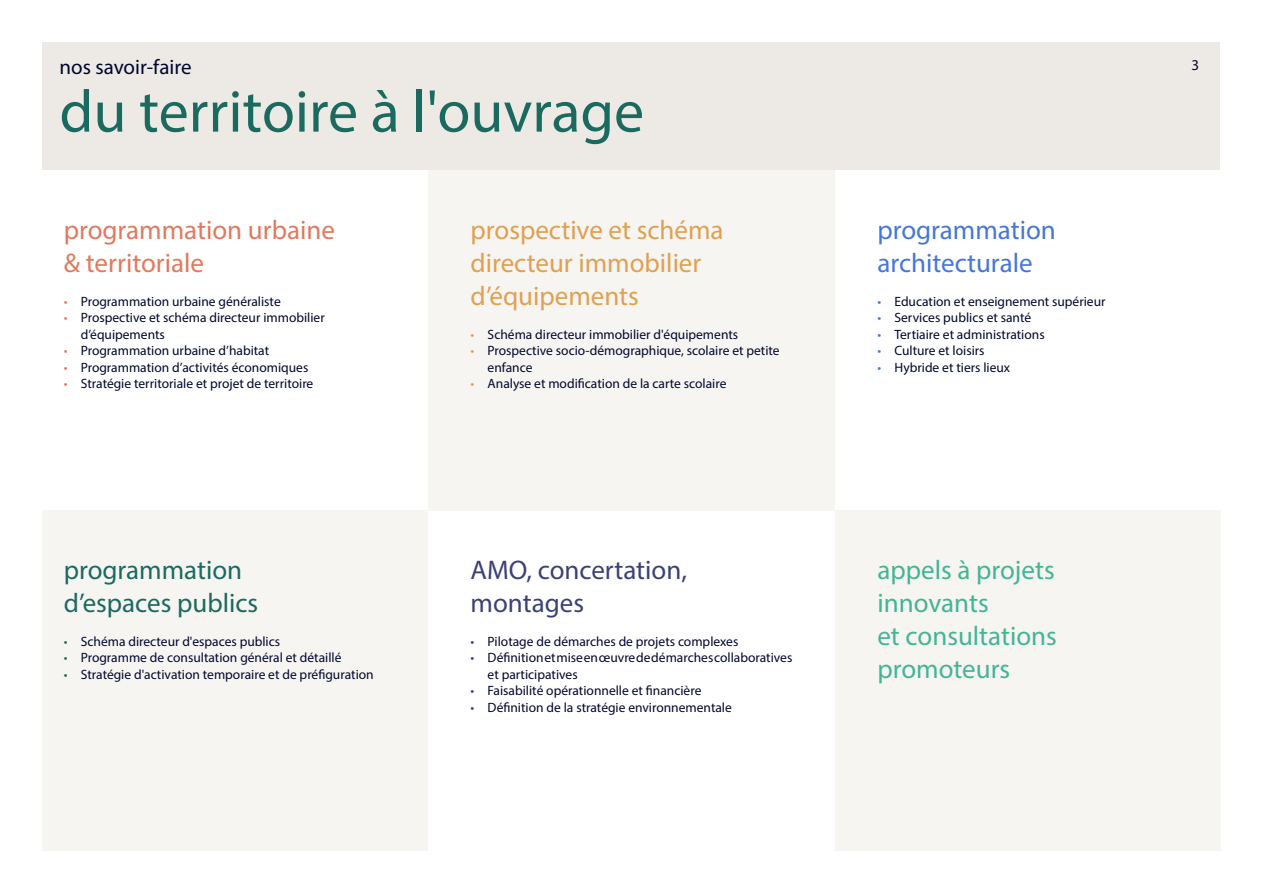
<style>
.page{position:relative;width:1263px;height:893px;background:#fff}
.page>*{position:absolute;margin:0;border:0;box-sizing:border-box;transform-origin:0 0}
.t1{font:60px "Myriad Pro";color:#1b6a5f}
.titre_de_colonne{font:27px/33px "Myriad Pro";color:#e0a051}
.titre_de_colonne-2{font:27px/33px "Myriad Pro";color:#43b595}
.titre_de_colonne-3{font:27px/33px "Myriad Pro";color:#e07a5f}
.titre_de_colonne-4{font:27px/33px "Myriad Pro";color:#1b6a5f}
.titre_de_colonne-5{font:27px/33px "Myriad Pro";color:#4576d9}
.titre_de_colonne-6{font:27px/33px "Myriad Pro";color:#3b4175}
.grand_titre_de_page{font:21px "Myriad Pro";color:#00072d}
.t2{font:15px "Myriad Pro";color:#00072d}
.t3{font:13.5px/16.5px "Myriad Pro";color:#00072d}
.s1{color:#e07a5f}
.s2{color:#1b6a5f}
.s3{color:#e0a051}
.s4{color:#3b4175}
.s5{color:#4576d9}
</style>
<div class="page">
<div style="left:43px;top:43px;width:1177px;height:127px;background:#ede9e5"></div>
<div style="left:428px;top:170px;width:407px;height:340px;background:#f7f5f2"></div>
<div style="left:43px;top:510px;width:385px;height:340px;background:#f7f5f2"></div>
<div style="left:835px;top:510px;width:385px;height:340px;background:#f7f5f2"></div>
<p class="grand_titre_de_page" style="left:60px;top:54px;width:134px">nos savoir-faire</p>
<p class="t1" style="left:60px;top:75px;width:586px">du territoire à l'ouvrage</p>
<p class="titre_de_colonne-3" style="left:64px;top:213px;width:273px">programmation urbaine &amp; territoriale</p>
<p class="t3" style="left:64px;top:293px;width:218px"><span class="s1">•</span> Programmation urbaine généraliste</p>
<p class="t3" style="left:81px;top:309px;width:246px;text-indent:-17px"><span class="s1">•</span> Prospective et schéma directeur immobilier d’équipements</p>
<p class="t3" style="left:64px;top:342px;width:207px"><span class="s1">•</span> Programmation urbaine d’habitat</p>
<p class="t3" style="left:64px;top:359px;width:246px"><span class="s1">•</span> Programmation d’activités économiques</p>
<p class="t3" style="left:64px;top:375px;width:251px"><span class="s1">•</span> Stratégie territoriale et projet de territoire</p>
<p class="titre_de_colonne-4" style="left:64px;top:553px;width:196px">programmation d’espaces publics</p>
<p class="t3" style="left:64px;top:633px;width:218px"><span class="s2">•</span> Schéma directeur d'espaces publics</p>
<p class="t3" style="left:64px;top:649px;width:279px"><span class="s2">•</span> Programme de consultation général et détaillé</p>
<p class="t3" style="left:64px;top:666px;width:311px"><span class="s2">•</span> Stratégie d'activation temporaire et de préfiguration</p>
<p class="titre_de_colonne" style="left:471px;top:213px;width:255px">prospective et schéma directeur immobilier d’équipements</p>
<p class="t3" style="left:471px;top:326px;width:269px"><span class="s3">•</span> Schéma directeur immobilier d'équipements</p>
<p class="t3" style="left:488px;top:342px;width:294px;text-indent:-17px"><span class="s3">•</span> Prospective socio-démographique, scolaire et petite enfance</p>
<p class="t3" style="left:471px;top:375px;width:257px"><span class="s3">•</span> Analyse et modification de la carte scolaire</p>
<p class="titre_de_colonne-6" style="left:471px;top:553px;width:218px">AMO, concertation, montages</p>
<p class="t3" style="left:471px;top:633px;width:269px"><span class="s4">•</span> Pilotage de démarches de projets complexes</p>
<p class="t3" style="left:488px;top:649px;width:306px;text-indent:-17px"><span class="s4">•</span> Définition et mise en œuvre de démarches collaboratives et participatives</p>
<p class="t3" style="left:471px;top:682px;width:232px"><span class="s4">•</span> Faisabilité opérationnelle et financière</p>
<p class="t3" style="left:471px;top:699px;width:263px"><span class="s4">•</span> Définition de la stratégie environnementale</p>
<p class="titre_de_colonne-5" style="left:877px;top:213px;width:180px">programmation architecturale</p>
<p class="t3" style="left:877px;top:293px;width:230px"><span class="s5">•</span> Education et enseignement supérieur</p>
<p class="t3" style="left:877px;top:309px;width:155px"><span class="s5">•</span> Services publics et santé</p>
<p class="t3" style="left:877px;top:326px;width:169px"><span class="s5">•</span> Tertiaire et administrations</p>
<p class="t3" style="left:877px;top:342px;width:109px"><span class="s5">•</span> Culture et loisirs</p>
<p class="t3" style="left:877px;top:359px;width:134px"><span class="s5">•</span> Hybride et tiers lieux</p>
<p class="titre_de_colonne-2" style="left:877px;top:553px;width:181px">appels à projets innovants<br>et consultations promoteurs</p>
<p class="t2" style="left:1191px;top:55px;width:9px">3</p>
</div>
